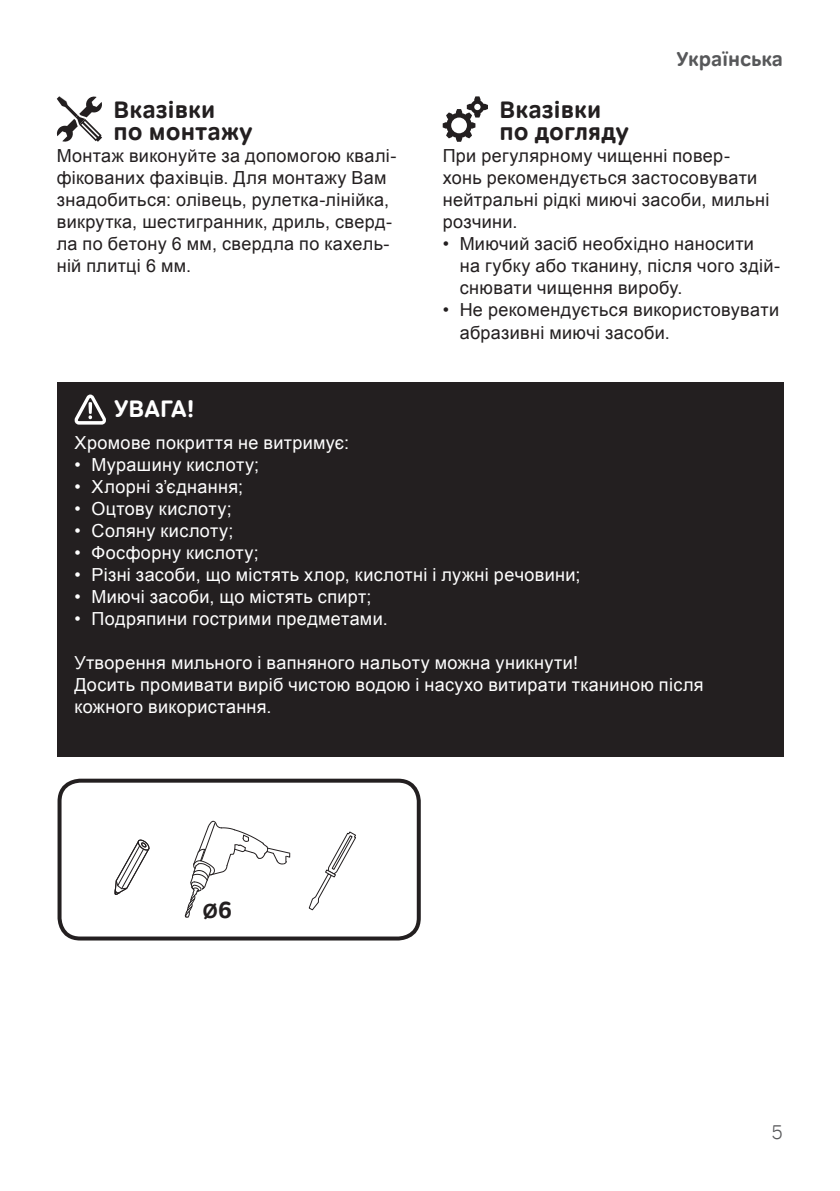
<style>
.page{position:relative;width:840px;height:1191px;background:#fff}
.page>*{position:absolute;margin:0;border:0;box-sizing:border-box;transform-origin:0 0}
.Title_1{font:700 24px/22px "Tondo Corp";letter-spacing:.01em;color:#231f20}
.Title_1_warning{font:700 24px "Tondo Corp";letter-spacing:.005em;color:#fff}
.t1{font:700 20px "Tondo Corp";color:#57585a}
.t2{font:700 20px "Tondo Corp";color:#231f20}
.t3{font:300 20px "Tondo Corp";color:#57585a}
.Base_txt{font:18px/22px "Arial";letter-spacing:.02em;color:#231f20}
.Base_txt_warning{font:18px/22px "Arial";letter-spacing:.02em;color:#fff}
.s1{font-size:24px}
</style>
<div class="page">
<div style="left:57px;top:382px;width:725px;height:374px;background:#231f20"></div>
<svg style="left:74px;top:394px;width:32px;height:30px"></svg>
<svg style="left:56px;top:96px;width:46px;height:46px"></svg>
<svg style="left:442px;top:96px;width:45px;height:46px"></svg>
<div style="left:57px;top:778px;width:363px;height:162px;border:4px solid #231f20;border-radius:21px"></div>
<svg style="left:114px;top:839px;width:36px;height:56px"></svg>
<svg style="left:184px;top:820px;width:106px;height:98px"></svg>
<svg style="left:308px;top:831px;width:48px;height:80px"></svg>
<p class="Title_1" style="left:113px;top:99px;width:140px">Вказівки<br>по монтажу</p>
<p class="Base_txt" style="left:57px;top:145px;width:341px">Монтаж виконуйте за допомогою квалі&shy;фікованих фахівців. Для монтажу Вам знадобиться: олівець, рулетка-лінійка, викрутка, шестигранник, дриль, сверд&shy;ла по бетону 6 мм, свердла по кахель&shy;ній плитці 6 мм.</p>
<p class="t1" style="left:676px;top:47px;width:108px">Українська</p>
<p class="Title_1" style="left:499px;top:99px;width:131px">Вказівки по догляду</p>
<p class="Base_txt" style="left:442px;top:145px;width:328px">При регулярному чищенні повер&shy;хонь рекомендується застосовувати нейтральні рідкі миючі засоби, мильні розчини.</p>
<p class="Base_txt" style="left:459px;top:233px;width:322px;text-indent:-17px">• Миючий засіб необхідно наносити<br>на губку або тканину, після чого здій&shy;снювати чищення виробу.</p>
<p class="Base_txt" style="left:459px;top:299px;width:321px;text-indent:-17px">• Не рекомендується використовувати абразивні миючі засоби.</p>
<p class="Title_1_warning" style="left:114px;top:393px;width:81px">УВАГА!</p>
<p class="Base_txt_warning" style="left:74px;top:431px;width:276px">Хромове покриття не витримує:</p>
<p class="Base_txt_warning" style="left:74px;top:453px;width:186px">• Мурашину кислоту;</p>
<p class="Base_txt_warning" style="left:74px;top:475px;width:170px">• Хлорні з’єднання;</p>
<p class="Base_txt_warning" style="left:74px;top:497px;width:159px">• Оцтову кислоту;</p>
<p class="Base_txt_warning" style="left:74px;top:519px;width:160px">• Соляну кислоту;</p>
<p class="Base_txt_warning" style="left:74px;top:541px;width:186px">• Фосфорну кислоту;</p>
<p class="Base_txt_warning" style="left:74px;top:563px;width:507px">• Різні засоби, що містять хлор, кислотні і лужні речовини;</p>
<p class="Base_txt_warning" style="left:74px;top:585px;width:298px">• Миючі засоби, що містять спирт;</p>
<p class="Base_txt_warning" style="left:74px;top:607px;width:314px">• Подряпини гострими предметами.</p>
<p class="Base_txt_warning" style="left:74px;top:651px;width:505px">Утворення мильного і вапняного нальоту можна уникнути!</p>
<p class="Base_txt_warning" style="left:74px;top:673px;width:630px">Досить промивати виріб чистою водою і насухо витирати тканиною після кожного використання.</p>
<p class="t2" style="left:202px;top:898px;width:32px">Ø<span class="s1">6</span></p>
<p class="t3" style="left:770px;top:1120px;width:14px">5</p>
</div>
